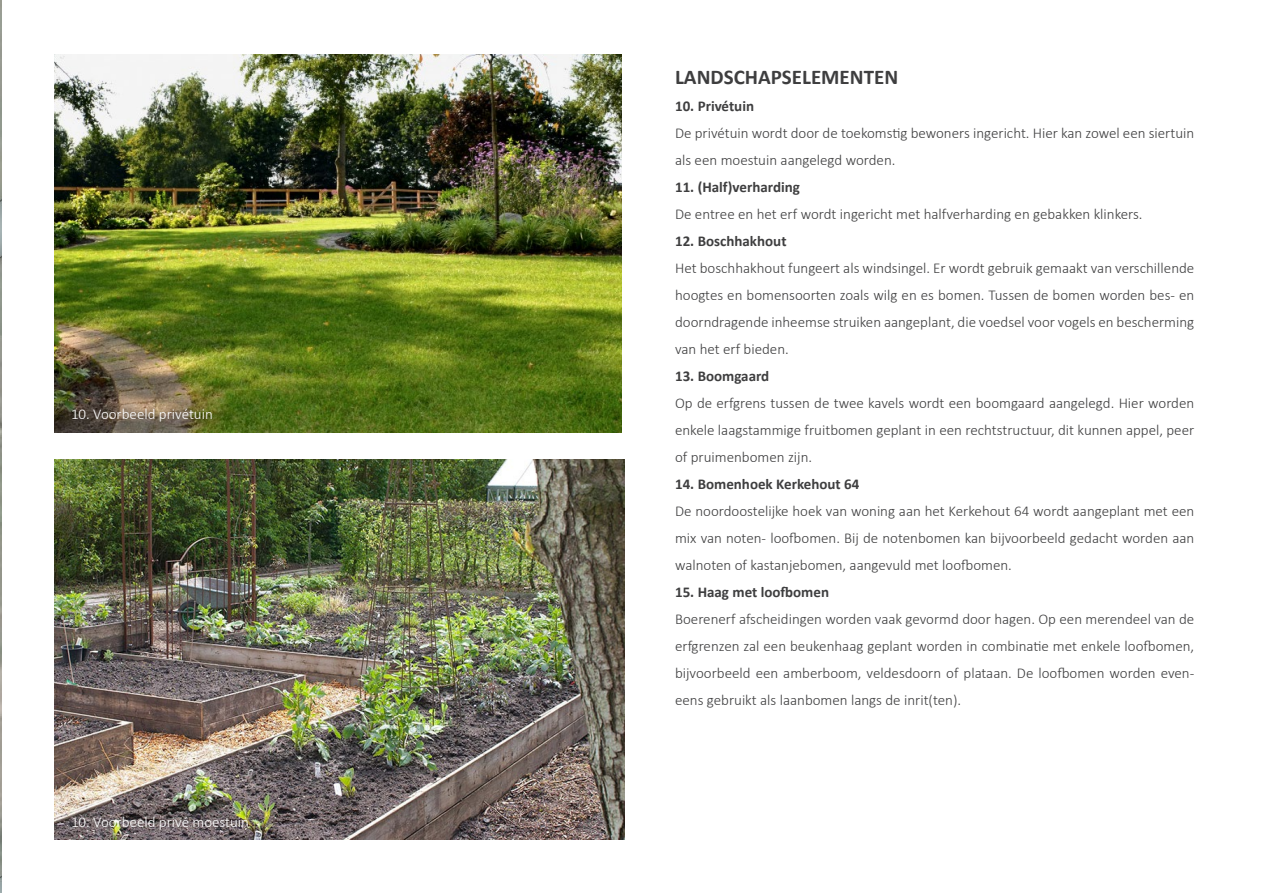
<style>
.page{position:relative;width:1263px;height:893px;background:#fff}
.page>*{position:absolute;margin:0;border:0;box-sizing:border-box;transform-origin:0 0}
.Alineastijl_2{font:700 21px "Calibri";color:#3e3e3f}
.Alineastijl_2-2{font:300 15px/27px "Calibri";color:#3e3e3f;text-align:justify}
.Alineastijl_2-3{font:700 15px "Calibri";color:#3e3e3f}
.t1{font:300 15px "Calibri";color:#fff}
</style>
<div class="page">
<img style="left:0;top:0;width:1px;height:893px">
<img style="left:54px;top:54px;width:567px;height:378px">
<img style="left:54px;top:459px;width:570px;height:380px">
<p class="t1" style="left:71px;top:405px;width:143px">10. Voorbeeld privétuin</p>
<p class="t1" style="left:71px;top:812px;width:180px">10. Voorbeeld privé moestuin</p>
<p class="Alineastijl_2" style="left:675px;top:62px;width:225px">LANDSCHAPSELEMENTEN</p>
<p class="Alineastijl_2-3" style="left:675px;top:95px;width:81px">10. Privétuin</p>
<p class="Alineastijl_2-2" style="left:675px;top:119px;width:521px">De privétuin wordt door de toekomstig bewoners ingericht. Hier kan zowel een siertuin als een moestuin aangelegd worden.</p>
<p class="Alineastijl_2-3" style="left:675px;top:176px;width:126px">11. (Half)verharding</p>
<p class="Alineastijl_2-2" style="left:675px;top:200px;width:469px">De entree en het erf wordt ingericht met halfverharding en gebakken klinkers.</p>
<p class="Alineastijl_2-3" style="left:675px;top:230px;width:113px">12. Boschhakhout</p>
<p class="Alineastijl_2-2" style="left:675px;top:254px;width:521px">Het boschhakhout fungeert als windsingel. Er wordt gebruik gemaakt van verschillende hoogtes en bomensoorten zoals wilg en es bomen. Tussen de bomen worden bes- en doorndragende inheemse struiken aangeplant, die voedsel voor vogels en bescherming van het erf bieden.</p>
<p class="Alineastijl_2-3" style="left:675px;top:365px;width:96px">13. Boomgaard</p>
<p class="Alineastijl_2-2" style="left:675px;top:389px;width:521px">Op de erfgrens tussen de twee kavels wordt een boomgaard aangelegd. Hier worden enkele laagstammige fruitbomen geplant in een rechtstructuur, dit kunnen appel, peer of pruimenbomen zijn.</p>
<p class="Alineastijl_2-3" style="left:675px;top:473px;width:186px">14. Bomenhoek Kerkehout 64</p>
<p class="Alineastijl_2-2" style="left:675px;top:497px;width:521px">De noordoostelijke hoek van woning aan het Kerkehout 64 wordt aangeplant met een mix van noten- loofbomen. Bij de notenbomen kan bijvoorbeeld gedacht worden aan walnoten of kastanjebomen, aangevuld met loofbomen.</p>
<p class="Alineastijl_2-3" style="left:675px;top:581px;width:155px">15. Haag met loofbomen</p>
<p class="Alineastijl_2-2" style="left:675px;top:605px;width:521px">Boerenerf afscheidingen worden vaak gevormd door hagen. Op een merendeel van de erfgrenzen zal een beukenhaag geplant worden in combinatie met enkele loofbomen, bijvoorbeeld een amberboom, veldesdoorn of plataan. De loofbomen worden even&shy;eens gebruikt als laanbomen langs de inrit(ten).</p>
</div>
